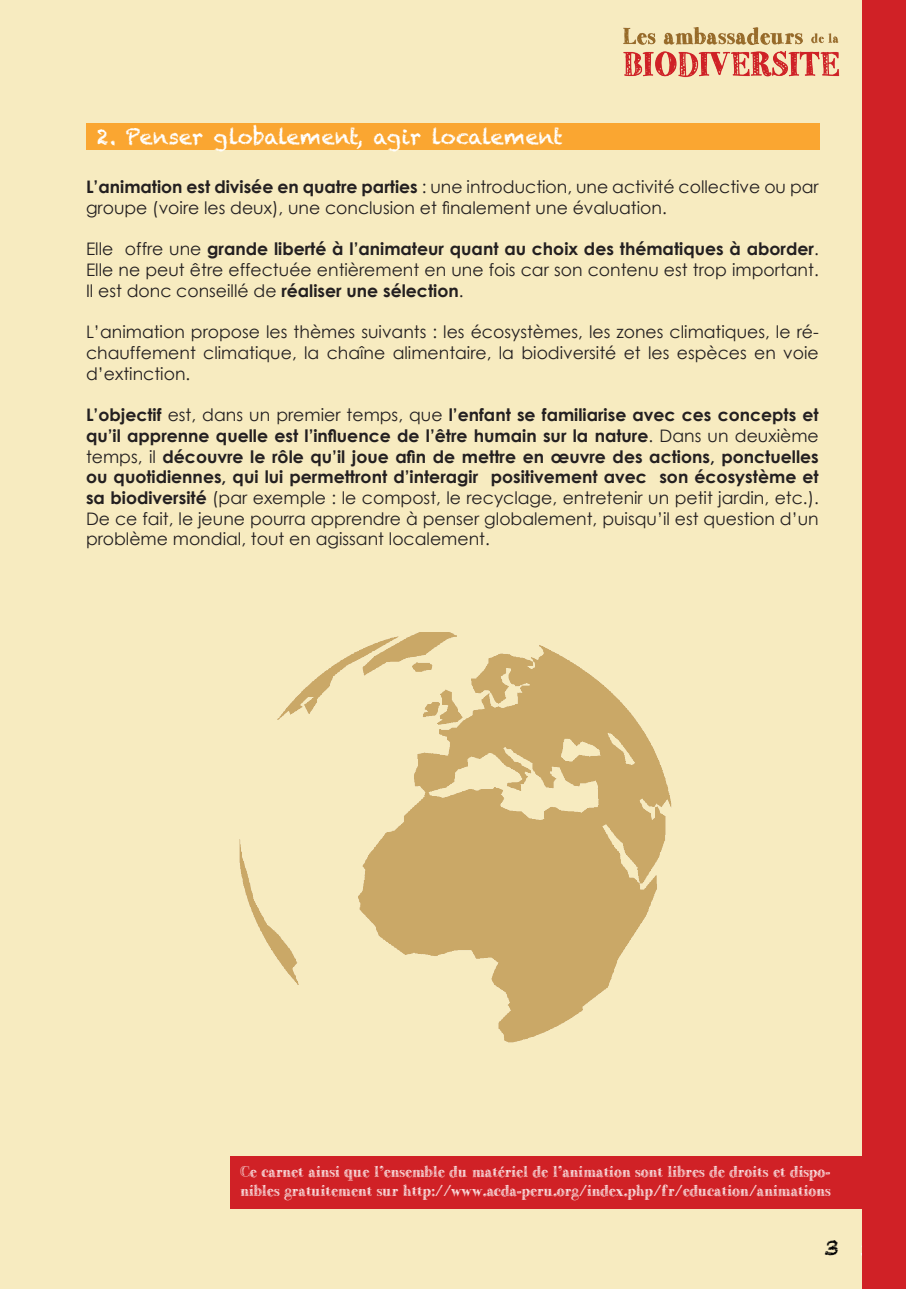
<style>
.page{position:relative;width:906px;height:1289px;background:#fff}
.page>*{position:absolute;margin:0;border:0;box-sizing:border-box;transform-origin:0 0}
.t1{font:21px "Chalkduster";color:#fff}
.t2{font:21px "Chalkduster";color:#000001}
.t3{font:17.25px/20.7px "Century Gothic";color:#231f20;text-align:justify}
.t4{font:700 17.25px/20.7px "Century Gothic";color:#231f20;text-align:justify}
.t5{font:15.6px/18.8px "Little Bird";color:#fff}
.s1{font-weight:700}
.s2{font-weight:400}
</style>
<div class="page">
<div style="left:0;top:0;width:863px;height:1288px;background:#f7ebc0"></div>
<img style="left:0;top:511px;width:580px;height:1px">
<img style="left:239px;top:632px;width:434px;height:411px">
<div style="left:863px;top:0;width:43px;height:1288px;background:#d02126"></div>
<img style="left:623px;top:27px;width:216px;height:50px">
<div style="left:86px;top:123px;width:734px;height:27px;background:#faa631"></div>
<div style="left:230px;top:1155px;width:633px;height:53px;background:#d02126"></div>
<p class="t1" style="left:97px;top:124px;width:468px">2. Penser globalement, agir localement</p>
<p class="t3" style="left:86px;top:176px;width:734px"><span class="s1">L’animation est divisée en quatre parties</span> : une introduction, une activité collective ou par groupe (voire les deux), une conclusion et finalement une évaluation.</p>
<p class="t3" style="left:86px;top:239px;width:734px">Elle offre une <span class="s1">grande liberté à l’animateur quant au choix des thématiques à aborder</span>.<br>Elle ne peut être effectuée entièrement en une fois car son contenu est trop important.<br>Il est donc conseillé de <span class="s1">réaliser une sélection</span>.</p>
<p class="t3" style="left:86px;top:321px;width:734px">L’animation propose les thèmes suivants : les écosystèmes, les zones climatiques, le ré&shy;chauffement climatique, la chaîne alimentaire, la biodiversité et les espèces en voie d’extinction.</p>
<p class="t4" style="left:86px;top:404px;width:734px">L’objectif <span class="s2">est, dans un premier temps, que</span> l’enfant se familiarise avec ces concepts et qu’il apprenne quelle est l’influence de l’être humain sur la nature<span class="s2">. Dans un deuxième temps, il</span> découvre le rôle qu’il joue afin de mettre en œuvre des actions, ponctuelles ou quotidiennes, qui lui permettront d’interagir positivement avec son écosystème et sa biodiversité <span class="s2">(par exemple : le compost, le recyclage, entretenir un petit jardin, etc.).<br>De ce fait, le jeune pourra apprendre à penser globalement, puisqu’il est question d’un problème mondial, tout en agissant localement.</span></p>
<p class="t5" style="left:239px;top:1162px;width:592px">Ce carnet ainsi que l’ensemble du matériel de l’animation sont libres de droits et dispo&shy;nibles gratuitement sur http://www.acda-peru.org/index.php/fr/education/animations</p>
<p class="t2" style="left:824px;top:1235px;width:16px">3</p>
</div>
